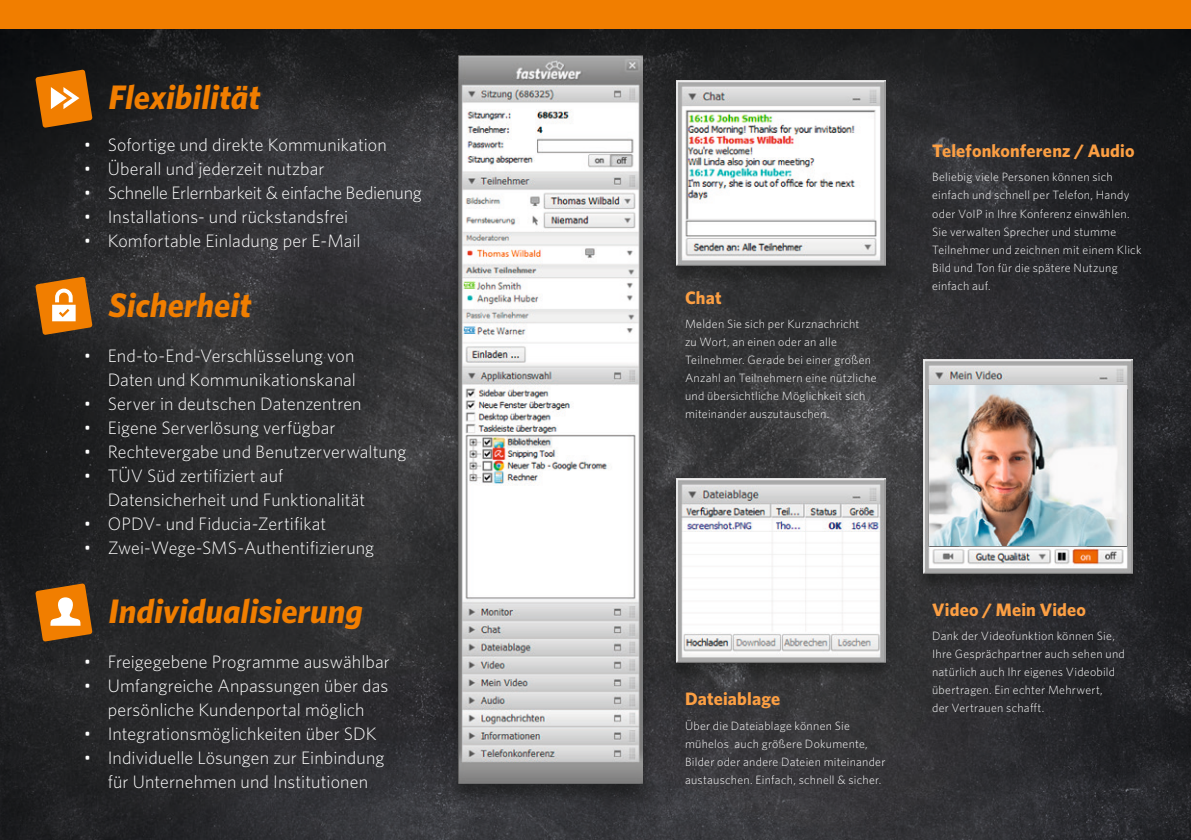
<style>
.page{position:relative;width:1191px;height:840px;background:#fff}
.page>*{position:absolute;margin:0;border:0;box-sizing:border-box;transform-origin:0 0}
.t1{font:italic 700 34px "Whitney";color:#f17e00}
.t2{font:300 18px/24px "Whitney";letter-spacing:.005em;color:#fff;text-align:center}
.t3{font:700 18px "Whitney";letter-spacing:.01em;color:#fc9f43}
.t4{font:300 18px "Whitney";letter-spacing:-.015em;color:#fff}
.t5{font:300 12px/18px "Whitney";letter-spacing:.02em;color:#fff}
</style>
<div class="page">
<div style="left:0;top:0;width:1191px;height:80px;background:#f17e00"></div>
<img style="left:0;top:29px;width:1191px;height:810px">
<hr style="left:0;top:25px;width:2px;height:488px;background:#131413">
<div style="left:447px;top:56px;width:206px;height:748px;background:#131413;opacity:.5"></div>
<img style="left:458px;top:55px;width:184px;height:727px">
<svg style="left:35px;top:69px;width:57px;height:59px"></svg>
<svg style="left:35px;top:583px;width:57px;height:58px;background:#c47b2b"></svg>
<svg style="left:35px;top:276px;width:57px;height:59px;background:#c27b2e"></svg>
<div style="left:665px;top:478px;width:231px;height:206px;background:#131413;opacity:.5"></div>
<img style="left:676px;top:478px;width:209px;height:183px">
<div style="left:912px;top:360px;width:231px;height:235px;background:#131413;opacity:.5"></div>
<img style="left:923px;top:359px;width:209px;height:214px">
<img style="left:929px;top:385px;width:197px;height:160px">
<div style="left:665px;top:80px;width:231px;height:208px;background:#131413;opacity:.5"></div>
<img style="left:676px;top:80px;width:209px;height:185px">
<h1 class="t1" style="left:109px;top:75px;width:153px">Flexibilität</h1>
<h2 class="t2" style="left:84px;top:132px;width:304px">• Sofortige und direkte Kommunikation</h2>
<h2 class="t2" style="left:84px;top:156px;width:242px">• Überall und jederzeit nutzbar</h2>
<h2 class="t4" style="left:84px;top:180px;width:340px">• Schnelle Erlernbarkeit &amp; einfache Bedienung</h2>
<h2 class="t2" style="left:84px;top:204px;width:266px">• Installations- und rückstandsfrei</h2>
<h2 class="t2" style="left:84px;top:228px;width:278px">• Komfortable Einladung per E-Mail</h2>
<h1 class="t1" style="left:109px;top:282px;width:144px">Sicherheit</h1>
<h2 class="t2" style="left:84px;top:343px;width:274px;text-align:right">• End-to-End-Verschlüsselung von<br>Daten und Kommunikationskanal</h2>
<h2 class="t2" style="left:84px;top:391px;width:279px">• Server in deutschen Datenzentren</h2>
<h2 class="t2" style="left:84px;top:415px;width:253px">• Eigene Serverlösung verfügbar</h2>
<h2 class="t2" style="left:84px;top:439px;width:324px">• Rechtevergabe und Benutzerverwaltung</h2>
<h2 class="t2" style="left:108px;top:463px;width:259px;text-align:left;text-indent:-24px">• TÜV Süd zertifiziert auf<br>Datensicherheit und Funktionalität</h2>
<h2 class="t2" style="left:84px;top:511px;width:244px">• OPDV- und Fiducia-Zertifikat</h2>
<h2 class="t2" style="left:84px;top:535px;width:292px">• Zwei-Wege-SMS-Authentifizierung</h2>
<h1 class="t1" style="left:109px;top:587px;width:256px">Individualisierung</h1>
<h2 class="t2" style="left:84px;top:649px;width:307px">• Freigegebene Programme auswählbar</h2>
<h2 class="t2" style="left:84px;top:673px;width:306px">• Umfangreiche Anpassungen über das persönliche Kundenportal möglich</h2>
<h2 class="t2" style="left:84px;top:721px;width:294px">• Integrationsmöglichkeiten über SDK</h2>
<h2 class="t2" style="left:84px;top:745px;width:302px">• Individuelle Lösungen zur Einbindung für Unternehmen und Institutionen</h2>
<h2 class="t3" style="left:685px;top:285px;width:38px">Chat</h2>
<p class="t5" style="left:685px;top:314px;width:193px">Melden Sie sich per Kurznachricht<br>zu Wort, an einen oder an alle Teilnehmer. Gerade bei einer großen Anzahl an Teilnehmern eine nützliche und übersichtliche Möglichkeit sich miteinander auszutauschen.</p>
<h2 class="t3" style="left:932px;top:139px;width:204px">Telefonkonferenz / Audio</h2>
<p class="t5" style="left:932px;top:168px;width:211px">Beliebig viele Personen können sich einfach und schnell per Telefon, Handy oder VoIP in Ihre Konferenz einwählen.<br>Sie verwalten Sprecher und stumme Teilnehmer und zeichnen mit einem Klick Bild und Ton für die spätere Nutzung einfach auf.</p>
<h2 class="t3" style="left:685px;top:686px;width:97px">Dateiablage</h2>
<p class="t5" style="left:685px;top:715px;width:202px">Über die Dateiablage können Sie mühelos auch größere Dokumente, Bilder oder andere Dateien miteinander austauschen. Einfach, schnell &amp; sicher.</p>
<h2 class="t3" style="left:932px;top:597px;width:155px">Video / Mein Video</h2>
<p class="t5" style="left:932px;top:625px;width:194px">Dank der Videofunktion können Sie, Ihre Gesprächpartner auch sehen und natürlich auch Ihr eigenes Videobild übertragen. Ein echter Mehrwert,<br>der Vertrauen schafft.</p>
</div>
